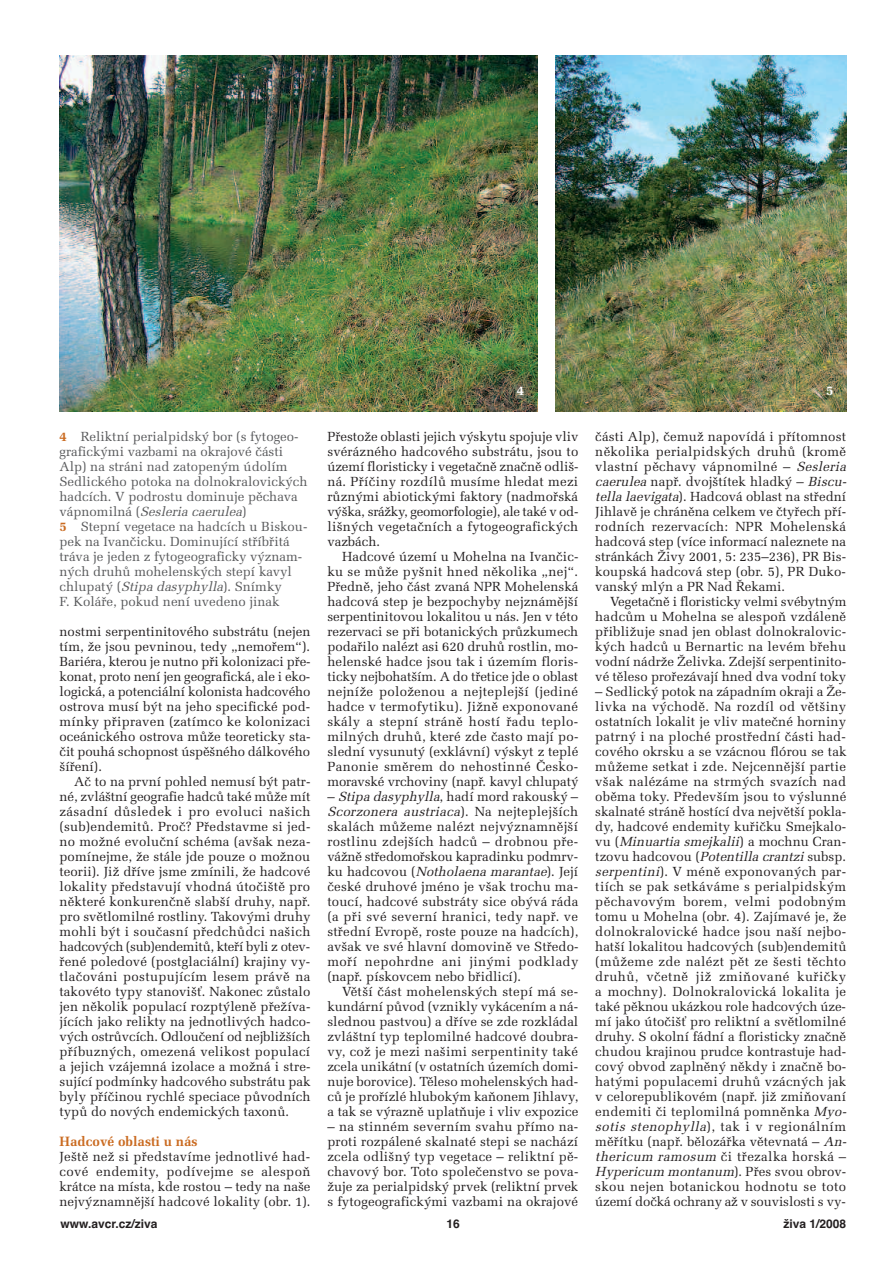
<style>
.page{position:relative;width:893px;height:1263px;background:#fff}
.page>*{position:absolute;margin:0;border:0;box-sizing:border-box;transform-origin:0 0}
.t1{font:700 13.5px "Melior CE";color:#ca6b21}
.t2{font:13.2px/15px "Melior CE";letter-spacing:.005em;color:#231f20;text-align:justify}
.t3{font:13.2px/15px "Melior CE";color:#57585a}
.t4{font:700 13.2px "Melior CE";color:#fff}
.t5{font:700 12px "Helvetica CE";color:#231f20}
.s1{font-weight:700;color:#ca6b21}
.s2{font-style:italic}
</style>
<div class="page">
<img style="left:60px;top:55px;width:477px;height:356px">
<img style="left:555px;top:55px;width:291px;height:356px">
<p class="t3" style="left:60px;top:431px;width:249px"><span class="s1">4</span> Reliktní perialpidský bor (s fytogeo&shy;grafickými vazbami na okrajové části Alp) na stráni nad zatopeným údolím Sedlického potoka na dolnokralovických hadcích. V podrostu dominuje pěchava v á p n o m i l n á ( <span class="s2">Sesleria caerulea</span>)<br><span class="s1">5</span> Stepní vegetace na hadcích u Biskou&shy;pek na Ivančicku. Dominující stříbřitá tráva je jeden z fytogeograficky význam&shy;ných druhů mohelenských stepí kavyl chlupatý (<span class="s2">Stipa dasyphylla</span>). Snímky<br>F. Koláře, pokud není uvedeno jinak</p>
<p class="t2" style="left:60px;top:626px;width:253px">nostmi serpentinitového substrátu (nejen tím, že jsou pevninou, tedy „nemořem“).<br>Bariéra, kterou je nutno při kolonizaci pře&shy;konat, proto není jen geografická, ale i eko&shy;logická, a potenciální kolonista hadcového ostrova musí být na jeho specifické pod&shy;mínky připraven (zatímco ke kolonizaci oceánického ostrova může teoreticky sta&shy;čit pouhá schopnost úspěšného dálkového šíření).</p>
<p class="t2" style="left:60px;top:776px;width:253px;text-indent:15px">Ač to na první pohled nemusí být patr&shy;né, zvláštní geografie hadců také může mít zásadní důsledek i pro evoluci našich (sub)endemitů. Proč? Představme si jed&shy;no možné evoluční schéma (avšak neza&shy;pomínejme, že stále jde pouze o možnou teorii). Již dříve jsme zmínili, že hadcové lokality představují vhodná útočiště pro některé konkurenčně slabší druhy, např. pro světlomilné rostliny. Takovými druhy mohli být i současní předchůdci našich hadcových (sub)endemitů, kteří byli z otev&shy;řené poledové (postglaciální) krajiny vy&shy;tlačováni postupujícím lesem právě na takovéto typy stanovišť. Nakonec zůstalo jen několik populací rozptýleně přežíva&shy;jících jako relikty na jednotlivých hadco&shy;vých ostrůvcích. Odloučení od nejbližších příbuzných, omezená velikost populací a jejich vzájemná izolace a možná i stre&shy;sující podmínky hadcového substrátu pak byly příčinou rychlé speciace původních typů do nových endemických taxonů.</p>
<p class="t1" style="left:60px;top:1137px;width:140px">Hadcové oblasti u nás</p>
<p class="t2" style="left:60px;top:1151px;width:253px">Ještě než si představíme jednotlivé had&shy;cové endemity, podívejme se alespoň krátce na místa, kde rostou – tedy na naše nejvýznamnější hadcové lokality (obr. 1).</p>
<p class="t4" style="left:517px;top:386px;width:9px">4</p>
<p class="t4" style="left:826px;top:386px;width:9px">5</p>
<p class="t2" style="left:327px;top:431px;width:253px">Přestože oblasti jejich výskytu spojuje vliv svérázného hadcového substrátu, jsou to území floristicky i vegetačně značně odliš&shy;ná. Příčiny rozdílů musíme hledat mezi různými abiotickými faktory (nadmořská výška, srážky, geomorfologie), ale také v od&shy;lišných vegetačních a fytogeografických vazbách.</p>
<p class="t2" style="left:327px;top:551px;width:252px;text-indent:15px">Hadcové území u Mohelna na Ivančic&shy;ku se může pyšnit hned několika „nej“.<br>Předně, jeho část zvaná NPR Mohelenská hadcová step je bezpochyby nejznámější serpentinitovou lokalitou u nás. Jen v této rezervaci se při botanických průzkumech podařilo nalézt asi 620 druhů rostlin, mo&shy;helenské hadce jsou tak i územím floris&shy;ticky nejbohatším. A do třetice jde o oblast nejníže položenou a nejteplejší (jediné hadce v termofytiku). Jižně exponované skály a stepní stráně hostí řadu teplo&shy;milných druhů, které zde často mají po&shy;slední vysunutý (exklávní) výskyt z teplé Panonie směrem do nehostinné Česko&shy;moravské vrchoviny (např. kavyl chlupatý</p>
<p class="t2" style="left:327px;top:791px;width:253px">– <span class="s2">Stipa dasyphylla</span>, hadí mord rakouský – <span class="s2">Scorzonera austriaca</span>) . N a n e j t e p l e j š í c h skalách můžeme nalézt nejvýznamnější rostlinu zdejších hadců – drobnou pře&shy;vážně středomořskou kapradinku podmrv&shy;k u h a d c o v o u ( <span class="s2">Notholaena marantae</span>) . J e j í české druhové jméno je však trochu ma&shy;toucí, hadcové substráty sice obývá ráda (a při své severní hranici, tedy např. ve střední Evropě, roste pouze na hadcích), avšak ve své hlavní domovině ve Středo&shy;moří nepohrdne ani jinými podklady (např. pískovcem nebo břidlicí).</p>
<p class="t2" style="left:327px;top:986px;width:252px;text-indent:15px">Větší část mohelenských stepí má se&shy;kundární původ (vznikly vykácením a ná&shy;slednou pastvou) a dříve se zde rozkládal zvláštní typ teplomilné hadcové doubra&shy;vy, což je mezi našimi serpentinity také zcela unikátní (v ostatních územích domi&shy;nuje borovice). Těleso mohelenských had&shy;ců je prořízlé hlubokým kaňonem Jihlavy, a tak se výrazně uplatňuje i vliv expozice</p>
<p class="t2" style="left:327px;top:1121px;width:252px">– na stinném severním svahu přímo na&shy;proti rozpálené skalnaté stepi se nachází zcela odlišný typ vegetace – reliktní pě&shy;chavový bor. Toto společenstvo se pova&shy;žuje za perialpidský prvek (reliktní prvek s fytogeografickými vazbami na okrajové</p>
<p class="t2" style="left:595px;top:431px;width:255px;text-align:left">části Alp), čemuž napovídá i přítomnost několika perialpidských druhů (kromě vlastní pěchavy vápnomilné – <span class="s2">Sesleria caerulea</span> např. dvojštítek hladký – <span class="s2">Biscu&shy;tella laevigata</span>). Hadcová oblast na střední Jihlavě je chráněna celkem ve čtyřech pří&shy;rodních rezervacích: NPR Mohelenská hadcová step (více informací naleznete na stránkách Živy 2001, 5: 235–236), PR Bis&shy;koupská hadcová step (obr. 5), PR Duko&shy;vanský mlýn a PR Nad Řekami.</p>
<p class="t2" style="left:595px;top:596px;width:253px;text-indent:15px">Vegetačně i floristicky velmi svébytným hadcům u Mohelna se alespoň vzdáleně přibližuje snad jen oblast dolnokralovic&shy;kých hadců u Bernartic na levém břehu vodní nádrže Želivka. Zdejší serpentinito&shy;vé těleso prořezávají hned dva vodní toky</p>
<p class="t2" style="left:595px;top:686px;width:255px;text-align:left">– Sedlický potok na západním okraji a Že&shy;livka na východě. Na rozdíl od většiny ostatních lokalit je vliv matečné horniny patrný i na ploché prostřední části had&shy;cového okrsku a se vzácnou flórou se tak můžeme setkat i zde. Nejcennější partie však nalézáme na strmých svazích nad oběma toky. Především jsou to výslunné skalnaté stráně hostící dva největší pokla&shy;dy, hadcové endemity kuřičku Smejkalo&shy;vu (<span class="s2">Minuartia smejkalii</span>) a mochnu Cran&shy;tzovu hadcovou (<span class="s2">Potentilla crantzi</span>subsp. <span class="s2">serpentini</span>). V méně exponovaných par&shy;tiích se pak setkáváme s perialpidským pěchavovým borem, velmi podobným tomu u Mohelna (obr. 4). Zajímavé je, že dolnokralovické hadce jsou naší nejbo&shy;hatší lokalitou hadcových (sub)endemitů (můžeme zde nalézt pět ze šesti těchto druhů, včetně již zmiňované kuřičky a mochny). Dolnokralovická lokalita je také pěknou ukázkou role hadcových úze&shy;mí jako útočišť pro reliktní a světlomilné druhy. S okolní fádní a floristicky značně chudou krajinou prudce kontrastuje had&shy;cový obvod zaplněný někdy i značně bo&shy;hatými populacemi druhů vzácných jak v celorepublikovém (např. již zmiňovaní endemiti či teplomilná pomněnka <span class="s2">Myo&shy;sotis stenophylla</span>), tak i v regionálním měřítku (např. bělozářka větevnatá – <span class="s2">An&shy;thericum ramosum</span> či třezalka horská – <span class="s2">Hypericum montanum</span>) . P ř e s s v o u o b r o v - skou nejen botanickou hodnotu se toto území dočká ochrany až v souvislosti s vy-</p>
<p class="t5" style="left:60px;top:1217px;width:98px">www.avcr.cz/ziva</p>
<p class="t5" style="left:447px;top:1217px;width:15px">16</p>
<p class="t5" style="left:783px;top:1217px;width:64px">živa 1/2008</p>
</div>
